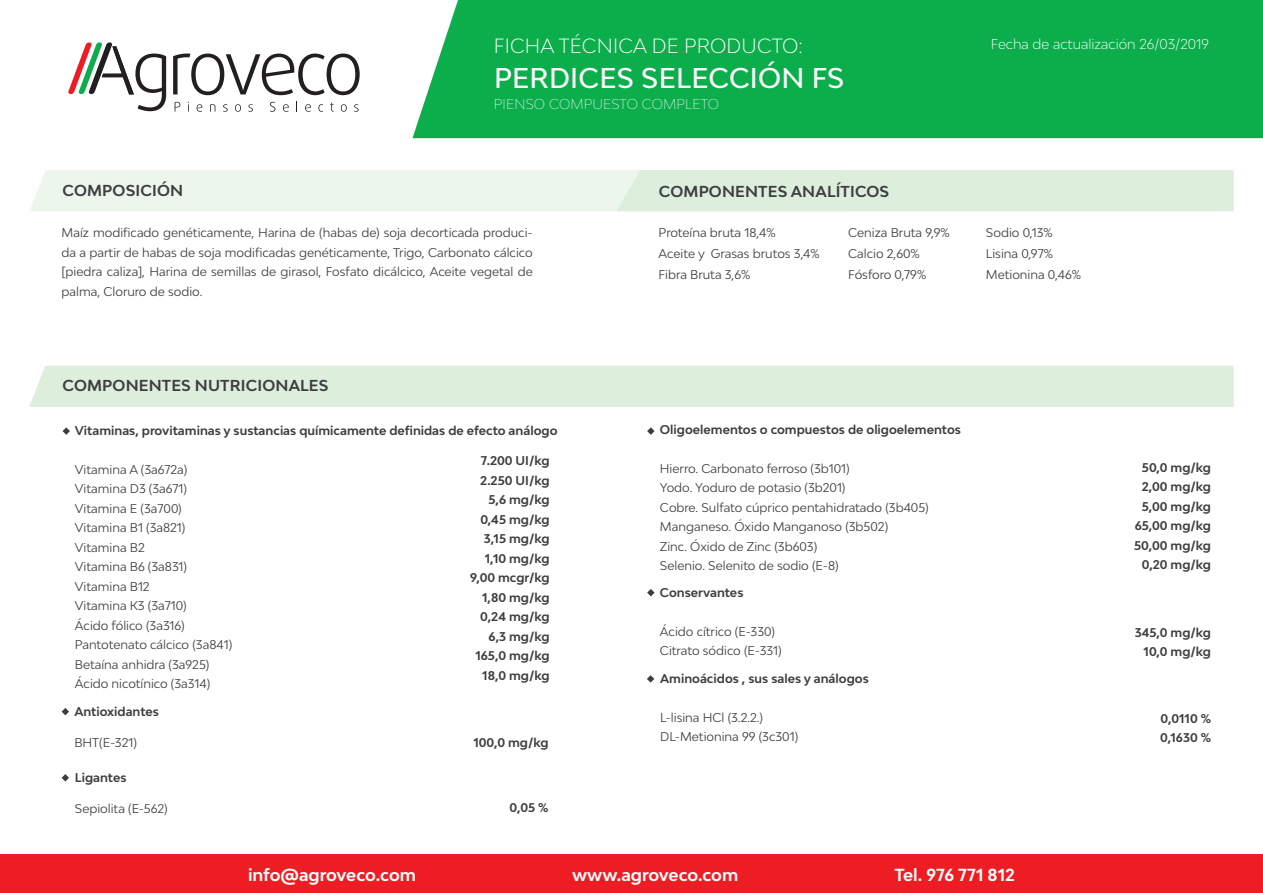
<style>
.page{position:relative;width:1263px;height:893px;background:#fff}
.page>*{position:absolute;margin:0;border:0;box-sizing:border-box;transform-origin:0 0}
.t1{font:500 27px "Bw Modelica";letter-spacing:.01em;color:#fff}
.t2{font:300 19.5px "Bw Modelica";letter-spacing:.01em;color:#fff}
.t3{font:700 16.5px "Bw Modelica";color:#fff}
.t4{font:700 15px "Bw Modelica";letter-spacing:.01em;color:#3e3e3f}
.t5{font:300 13.5px "Bw Modelica";color:#fff}
.t6{font:100 13.5px "Bw Modelica";letter-spacing:.01em;color:#fff}
.t7{font:12px/19.5px "Bw Modelica";color:#3e3e3f;text-align:justify}
.Estilo_de_párrafo_1{font:700 12px "Bw Modelica";color:#3e3e3f}
</style>
<div class="page">
<div style="left:29px;top:366px;width:1205px;height:41px;background:#ded"></div>
<svg style="left:30px;top:170px;width:1204px;height:41px"></svg>
<div style="left:412px;top:0;width:851px;height:138px;background:#0cae4c"></div>
<svg style="left:173px;top:54px;width:187px;height:41px"></svg>
<svg style="left:175px;top:102px;width:5px;height:10px"></svg>
<svg style="left:197px;top:104px;width:5px;height:8px"></svg>
<svg style="left:210px;top:104px;width:5px;height:8px"></svg>
<svg style="left:223px;top:104px;width:5px;height:8px"></svg>
<svg style="left:235px;top:104px;width:6px;height:8px"></svg>
<svg style="left:248px;top:104px;width:5px;height:8px"></svg>
<svg style="left:270px;top:102px;width:5px;height:10px"></svg>
<svg style="left:283px;top:104px;width:6px;height:8px"></svg>
<svg style="left:305px;top:104px;width:6px;height:8px"></svg>
<svg style="left:318px;top:104px;width:5px;height:8px"></svg>
<svg style="left:330px;top:102px;width:4px;height:10px"></svg>
<svg style="left:341px;top:104px;width:6px;height:8px"></svg>
<svg style="left:354px;top:104px;width:5px;height:8px"></svg>
<svg style="left:68px;top:42px;width:98px;height:69px"></svg>
<svg style="left:63px;top:427px;width:7px;height:8px"></svg>
<svg style="left:62px;top:774px;width:7px;height:7px"></svg>
<svg style="left:647px;top:675px;width:7px;height:8px"></svg>
<svg style="left:647px;top:427px;width:8px;height:8px"></svg>
<svg style="left:647px;top:589px;width:8px;height:7px"></svg>
<svg style="left:62px;top:708px;width:7px;height:7px"></svg>
<div style="left:0;top:854px;width:1263px;height:39px;background:#ee1d23"></div>
<p class="t2" style="left:494px;top:34px;width:310px">FICHA TÉCNICA DE PRODUCTO:</p>
<p class="t1" style="left:494px;top:61px;width:352px">PERDICES SELECCIÓN FS</p>
<p class="t4" style="left:63px;top:181px;width:122px">COMPOSICIÓN</p>
<p class="t6" style="left:494px;top:95px;width:227px">PIENSO COMPUESTO COMPLETO</p>
<p class="t4" style="left:659px;top:182px;width:232px">COMPONENTES ANALÍTICOS</p>
<p class="t7" style="left:62px;top:223px;width:473px">Maíz modificado genéticamente, Harina de (habas de) soja decorticada produci&shy;da a partir de habas de soja modificadas genéticamente, Trigo, Carbonato cálcico [piedra caliza], Harina de semillas de girasol, Fosfato dicálcico, Aceite vegetal de palma, Cloruro de sodio.</p>
<p class="t7" style="left:658px;top:223px;width:119px">Proteína bruta 18,4%</p>
<p class="t7" style="left:658px;top:244px;width:163px">Aceite y Grasas brutos 3,4%</p>
<p class="t7" style="left:658px;top:265px;width:93px">Fibra Bruta 3,6%</p>
<p class="t7" style="left:848px;top:223px;width:103px">Ceniza Bruta 9,9%</p>
<p class="t7" style="left:848px;top:244px;width:73px">Calcio 2,60%</p>
<p class="t7" style="left:848px;top:265px;width:80px">Fósforo 0,79%</p>
<p class="t5" style="left:991px;top:35px;width:220px">Fecha de actualización 26/03/2019</p>
<p class="t7" style="left:986px;top:223px;width:68px">Sodio 0,13%</p>
<p class="t7" style="left:986px;top:244px;width:69px">Lisina 0,97%</p>
<p class="t7" style="left:986px;top:265px;width:97px">Metionina 0,46%</p>
<p class="t4" style="left:63px;top:376px;width:267px">COMPONENTES NUTRICIONALES</p>
<p class="Estilo_de_párrafo_1" style="left:75px;top:423px;width:484px">Vitaminas, provitaminas y sustancias químicamente definidas de efecto análogo</p>
<p class="t7" style="left:75px;top:459px;width:114px">Vitamina A (3a672a)</p>
<p class="t7" style="left:75px;top:479px;width:114px">Vitamina D3 (3a671)</p>
<p class="t7" style="left:75px;top:498px;width:108px">Vitamina E (3a700)</p>
<p class="t7" style="left:75px;top:518px;width:112px">Vitamina B1 (3a821)</p>
<p class="t7" style="left:75px;top:537px;width:71px">Vitamina B2</p>
<p class="t7" style="left:75px;top:557px;width:114px">Vitamina B6 (3a831)</p>
<p class="t7" style="left:75px;top:576px;width:76px">Vitamina B12</p>
<p class="t7" style="left:75px;top:596px;width:113px">Vitamina K3 (3a710)</p>
<p class="t7" style="left:75px;top:615px;width:111px">Ácido fólico (3a316)</p>
<p class="t7" style="left:75px;top:635px;width:159px">Pantotenato cálcico (3a841)</p>
<p class="t7" style="left:75px;top:654px;width:136px">Betaína anhidra (3a925)</p>
<p class="t7" style="left:75px;top:674px;width:137px">Ácido nicotínico (3a314)</p>
<p class="Estilo_de_párrafo_1" style="left:481px;top:453px;width:70px">7.200 UI/kg</p>
<p class="Estilo_de_párrafo_1" style="left:480px;top:473px;width:71px">2.250 UI/kg</p>
<p class="Estilo_de_párrafo_1" style="left:488px;top:492px;width:63px">5,6 mg/kg</p>
<p class="Estilo_de_párrafo_1" style="left:480px;top:512px;width:71px">0,45 mg/kg</p>
<p class="Estilo_de_párrafo_1" style="left:484px;top:531px;width:67px">3,15 mg/kg</p>
<p class="Estilo_de_párrafo_1" style="left:485px;top:551px;width:66px">1,10 mg/kg</p>
<p class="Estilo_de_párrafo_1" style="left:470px;top:570px;width:81px">9,00 mcgr/kg</p>
<p class="Estilo_de_párrafo_1" style="left:482px;top:590px;width:69px">1,80 mg/kg</p>
<p class="Estilo_de_párrafo_1" style="left:480px;top:609px;width:71px">0,24 mg/kg</p>
<p class="Estilo_de_párrafo_1" style="left:489px;top:629px;width:62px">6,3 mg/kg</p>
<p class="Estilo_de_párrafo_1" style="left:475px;top:648px;width:76px">165,0 mg/kg</p>
<p class="Estilo_de_párrafo_1" style="left:482px;top:668px;width:69px">18,0 mg/kg</p>
<p class="Estilo_de_párrafo_1" style="left:74px;top:704px;width:86px">Antioxidantes</p>
<p class="t7" style="left:74px;top:733px;width:64px">BHT(E-321)</p>
<p class="Estilo_de_párrafo_1" style="left:75px;top:769px;width:53px">Ligantes</p>
<p class="t7" style="left:75px;top:798px;width:94px">Sepiolita (E-562)</p>
<p class="Estilo_de_párrafo_1" style="left:473px;top:734px;width:77px">100,0 mg/kg</p>
<p class="Estilo_de_párrafo_1" style="left:509px;top:800px;width:41px">0,05 %</p>
<p class="Estilo_de_párrafo_1" style="left:660px;top:422px;width:303px">Oligoelementos o compuestos de oligoelementos</p>
<p class="t7" style="left:660px;top:458px;width:191px">Hierro. Carbonato ferroso (3b101)</p>
<p class="t7" style="left:660px;top:478px;width:187px">Yodo. Yoduro de potasio (3b201)</p>
<p class="t7" style="left:660px;top:497px;width:270px">Cobre. Sulfato cúprico pentahidratado (3b405)</p>
<p class="t7" style="left:660px;top:517px;width:230px">Manganeso. Óxido Manganoso (3b502)</p>
<p class="t7" style="left:660px;top:536px;width:159px">Zinc. Óxido de Zinc (3b603)</p>
<p class="t7" style="left:660px;top:556px;width:180px">Selenio. Selenito de sodio (E-8)</p>
<p class="Estilo_de_párrafo_1" style="left:660px;top:585px;width:85px">Conservantes</p>
<p class="t7" style="left:660px;top:621px;width:116px">Ácido cítrico (E-330)</p>
<p class="t7" style="left:660px;top:641px;width:123px">Citrato sódico (E-331)</p>
<p class="Estilo_de_párrafo_1" style="left:660px;top:670px;width:210px">Aminoácidos , sus sales y análogos</p>
<p class="t7" style="left:660px;top:707px;width:104px">L-lisina HCl (3.2.2.)</p>
<p class="t7" style="left:660px;top:727px;width:139px">DL-Metionina 99 (3c301)</p>
<p class="Estilo_de_párrafo_1" style="left:1142px;top:460px;width:71px">50,0 mg/kg</p>
<p class="Estilo_de_párrafo_1" style="left:1142px;top:479px;width:71px">2,00 mg/kg</p>
<p class="Estilo_de_párrafo_1" style="left:1142px;top:499px;width:71px">5,00 mg/kg</p>
<p class="Estilo_de_párrafo_1" style="left:1135px;top:518px;width:78px">65,00 mg/kg</p>
<p class="Estilo_de_párrafo_1" style="left:1134px;top:538px;width:78px">50,00 mg/kg</p>
<p class="Estilo_de_párrafo_1" style="left:1142px;top:557px;width:71px">0,20 mg/kg</p>
<p class="Estilo_de_párrafo_1" style="left:1135px;top:624px;width:78px">345,0 mg/kg</p>
<p class="Estilo_de_párrafo_1" style="left:1143px;top:644px;width:69px">10,0 mg/kg</p>
<p class="Estilo_de_párrafo_1" style="left:1160px;top:710px;width:52px">0,0110 %</p>
<p class="Estilo_de_párrafo_1" style="left:1160px;top:730px;width:52px">0,1630 %</p>
<p class="t3" style="left:248px;top:864px;width:169px">info@agroveco.com</p>
<p class="t3" style="left:572px;top:864px;width:168px">www.agroveco.com</p>
<p class="t3" style="left:894px;top:864px;width:122px">Tel. 976 771 812</p>
</div>
